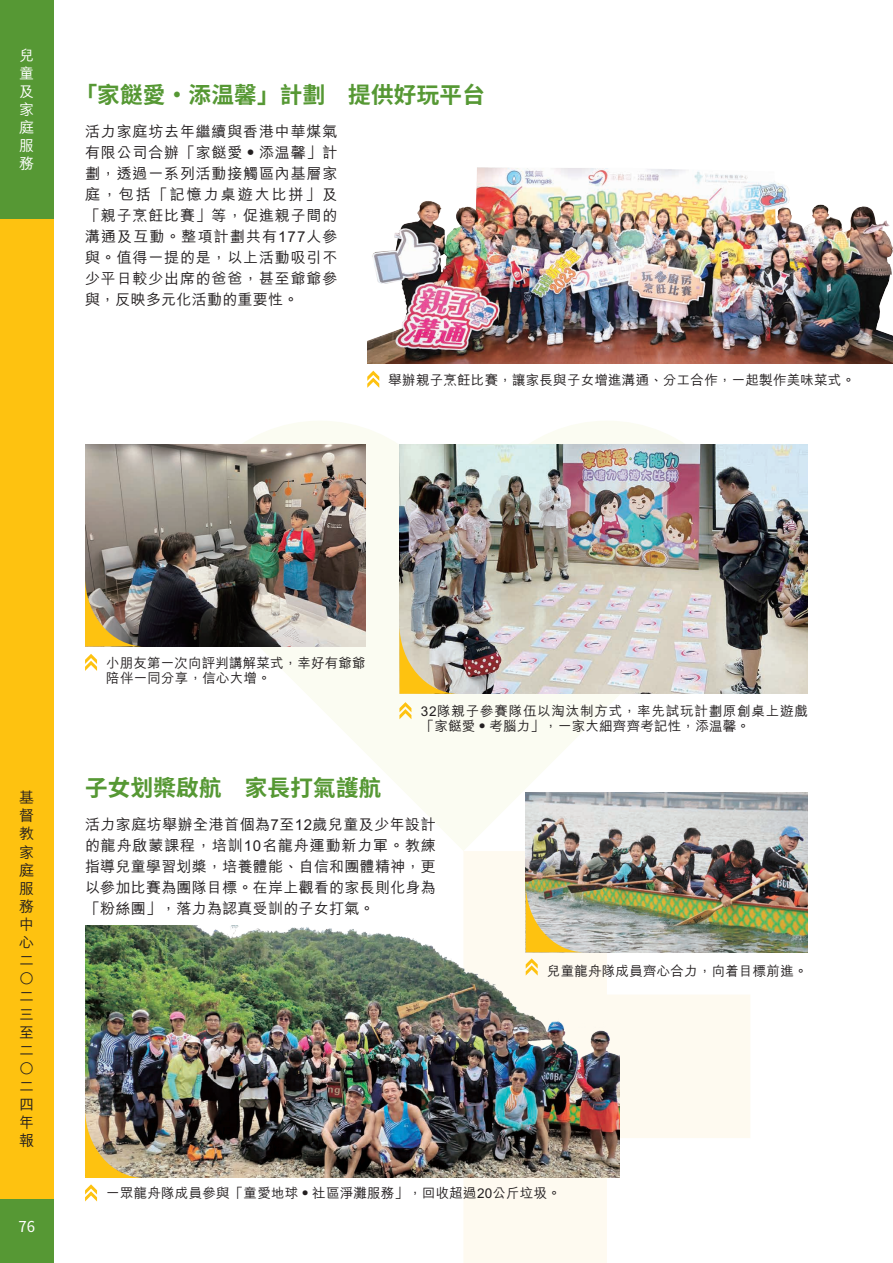
<style>
.page{position:relative;width:893px;height:1263px;background:#fff}
.page>*{position:absolute;margin:0;border:0;box-sizing:border-box;transform-origin:0 0}
.t1{font:700 22.5px "Noto Sans TC";letter-spacing:.015em;color:#569834}
.t2{font:500 15px/18px "M Hei HK";letter-spacing:.02em;color:#231f20;text-align:justify}
.t3{font:500 15px/18px "M Hei HK";color:#fff;text-align:justify}
.t4{font:15px "Noto Sans CJ Ksc";color:#fff}
.t5{font:500 13.5px/15px "M Hei HK";letter-spacing:.015em;color:#231f20}
.t6{font:500 13.5px/15px "M Hei HK";letter-spacing:.06em;color:#231f20}
</style>
<div class="page">
<div style="left:0;top:0;width:54px;height:1263px;background:#fec210"></div>
<div style="left:0;top:0;width:54px;height:219px;background:#569834"></div>
<div style="left:0;top:1199px;width:54px;height:64px;background:#569834"></div>
<svg style="left:176px;top:421px;width:574px;height:430px"></svg>
<svg style="left:464px;top:851px;width:286px;height:412px;fill:#fefaf0"></svg>
<img style="left:399px;top:444px;width:409px;height:250px">
<img style="left:85px;top:444px;width:281px;height:202px">
<img style="left:367px;top:167px;width:526px;height:196px">
<img style="left:85px;top:925px;width:535px;height:253px">
<img style="left:526px;top:793px;width:282px;height:159px">
<img style="left:85px;top:577px;width:59px;height:69px">
<img style="left:526px;top:883px;width:59px;height:69px">
<img style="left:85px;top:1108px;width:59px;height:70px">
<svg style="left:399px;top:624px;width:60px;height:70px;background:#c2b287"></svg>
<svg style="left:367px;top:371px;width:12px;height:17px"></svg>
<svg style="left:85px;top:654px;width:12px;height:17px"></svg>
<svg style="left:399px;top:702px;width:12px;height:17px"></svg>
<svg style="left:526px;top:958px;width:12px;height:17px"></svg>
<svg style="left:85px;top:1184px;width:12px;height:17px"></svg>
<p class="t3" style="left:19px;top:45px;width:16px">兒童及家庭服務</p>
<h1 class="t1" style="left:75px;top:82px;width:412px">「家餸愛•添温馨」計劃 提供好玩平台</h1>
<p class="t2" style="left:85px;top:120px;width:254px;line-height:21px">活力家庭坊去年繼續與香港中華煤氣有限公司合辦「家餸愛•添温馨」計劃，透過一系列活動接觸區內基層家庭，包括「記憶力桌遊大比拼」及「親子烹飪比賽」等，促進親子間的溝通及互動。整項計劃共有177人參與。值得一提的是，以上活動吸引不少平日較少出席的爸爸，甚至爺爺參與，反映多元化活動的重要性。</p>
<p class="t5" style="left:389px;top:371px;width:468px">舉辦親子烹飪比賽，讓家長與子女增進溝通、分工合作，一起製作美味菜式。</p>
<p class="t2" style="left:19px;top:788px;width:16px">基督教家庭服務中心二○二三至二○二四年報</p>
<p class="t4" style="left:19px;top:1218px;width:18px">76</p>
<p class="t5" style="left:106px;top:654px;width:261px">小朋友第一次向評判講解菜式，幸好有爺爺陪伴一同分享，信心大增。</p>
<p class="t6" style="left:421px;top:703px;width:389px">32隊親子參賽隊伍以淘汰制方式，率先試玩計劃原創桌上遊戲「家餸愛•考腦力」，一家大細齊齊考記性，添温馨。</p>
<h1 class="t1" style="left:85px;top:775px;width:298px">子女划槳啟航 家長打氣護航</h1>
<p class="t2" style="left:85px;top:813px;width:352px;line-height:21px">活力家庭坊舉辦全港首個為7至12歲兒童及少年設計的龍舟啟蒙課程，培訓10名龍舟運動新力軍。教練指導兒童學習划槳，培養體能、自信和團體精神，更以參加比賽為團隊目標。在岸上觀看的家長則化身為「粉絲團」，落力為認真受訓的子女打氣。</p>
<p class="t5" style="left:547px;top:962px;width:262px">兒童龍舟隊成員齊心合力，向着目標前進。</p>
<p class="t5" style="left:106px;top:1185px;width:456px">一眾龍舟隊成員參與「童愛地球•社區淨灘服務」，回收超過20公斤垃圾。</p>
</div>
